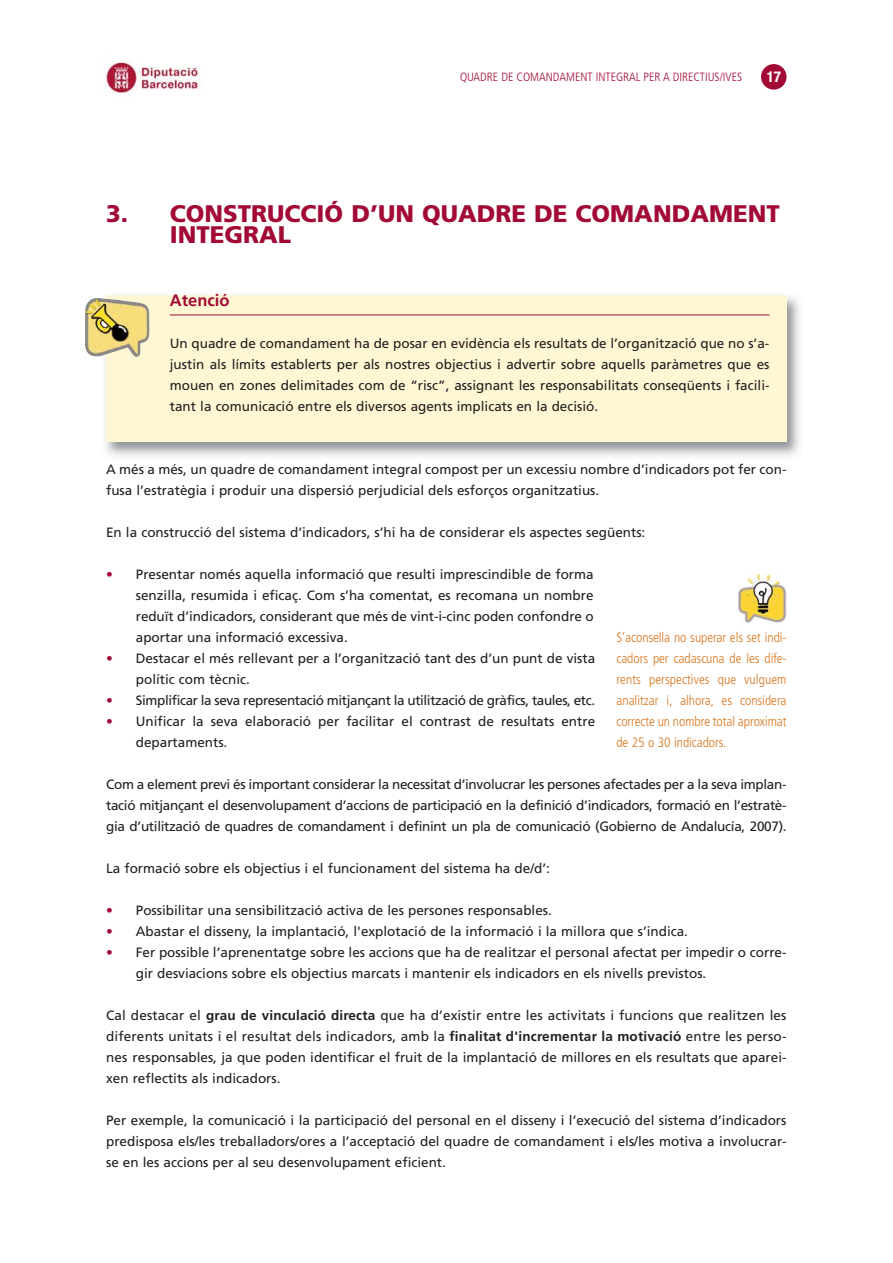
<style>
.page{position:relative;width:893px;height:1263px;background:#fff}
.page>*{position:absolute;margin:0;border:0;box-sizing:border-box;transform-origin:0 0}
.t1{font:900 24px/21px "Frutiger LT Std";color:#a20a35}
.t2{font:700 16.5px "Frutiger LT Std";color:#a20a35}
.t3{font:700 condensed 15px "Helvetica Neue";color:#fff}
.t4{font:13.5px/21px "Frutiger";color:#231f20;text-align:justify}
.t5{font:300 condensed 13.5px/21px "Frutiger LT Std";letter-spacing:-.005em;color:#dc751c;text-align:justify}
.t6{font:13.5px "Frutiger";letter-spacing:-.03em;color:#231f20}
.t7{font:300 condensed 12px "Frutiger";color:#a20a35}
.s1{color:#a20a35}
.s2{font-family:"Frutiger LT Std";font-weight:700}
</style>
<div class="page">
<img style="left:105px;top:295px;width:695px;height:161px">
<div style="left:106px;top:296px;width:680px;height:146px;background:#fff7d4"></div>
<img style="left:85px;top:298px;width:64px;height:60px">
<hr style="left:170px;top:315px;width:599px;height:1px;background:#a20a35">
<img style="left:104px;top:62px;width:102px;height:31px">
<div style="left:761px;top:64px;width:25px;height:26px;background:#a20a35;border-radius:50%"></div>
<img style="left:738px;top:573px;width:48px;height:50px">
<p class="t7" style="left:460px;top:72px;width:284px">QUADRE DE COMANDAMENT INTEGRAL PER A DIRECTIUS/IVES</p>
<p class="t3" style="left:767px;top:68px;width:16px">17</p>
<h1 class="t1" style="left:170px;top:203px;width:611px;text-indent:-64px">3. CONSTRUCCIÓ D’UN QUADRE DE COMANDAMENT<br>INTEGRAL</h1>
<p class="t2" style="left:170px;top:294px;width:61px">Atenció</p>
<p class="t4" style="left:170px;top:334px;width:601px">Un quadre de comandament ha de posar en evidència els resultats de l’organització que no s’a&shy;justin als límits establerts per als nostres objectius i advertir sobre aquells paràmetres que es mouen en zones delimitades com de “risc”, assignant les responsabilitats conseqüents i facili&shy;tant la comunicació entre els diversos agents implicats en la decisió.</p>
<p class="t4" style="left:106px;top:460px;width:682px">A més a més, un quadre de comandament integral compost per un excessiu nombre d’indicadors pot fer con&shy;fusa l’estratègia i produir una dispersió perjudicial dels esforços organitzatius.</p>
<p class="t4" style="left:106px;top:523px;width:541px">En la construcció del sistema d’indicadors, s’hi ha de considerar els aspectes següents:</p>
<p class="t4" style="left:136px;top:565px;width:459px;text-indent:-30px"><span class="s1">•</span> Presentar només aquella informació que resulti imprescindible de forma senzilla, resumida i eficaç. Com s’ha comentat, es recomana un nombre reduït d’indicadors, considerant que més de vint-i-cinc poden confondre o aportar una informació excessiva.</p>
<p class="t4" style="left:136px;top:649px;width:461px;text-indent:-30px"><span class="s1">•</span> Destacar el més rellevant per a l’organització tant des d’un punt de vista polític com tècnic.</p>
<p class="t6" style="left:106px;top:695px;width:490px"><span class="s1">•</span> Simplificar la seva representació mitjançant la utilització de gràfics, taules, etc.</p>
<p class="t4" style="left:136px;top:712px;width:461px;text-indent:-30px"><span class="s1">•</span> Unificar la seva elaboració per facilitar el contrast de resultats entre departaments.</p>
<p class="t4" style="left:106px;top:775px;width:682px">Com a element previ és important considerar la necessitat d’involucrar les persones afectades per a la seva implan&shy;tació mitjançant el desenvolupament d’accions de participació en la definició d’indicadors, formació en l’estratè&shy;gia d’utilització de quadres de comandament i definint un pla de comunicació (Gobierno de Andalucía, 2007).</p>
<p class="t4" style="left:106px;top:859px;width:445px">La formació sobre els objectius i el funcionament del sistema ha de/d’:</p>
<p class="t4" style="left:106px;top:901px;width:447px"><span class="s1">•</span> Possibilitar una sensibilització activa de les persones responsables.</p>
<p class="t4" style="left:106px;top:922px;width:583px"><span class="s1">•</span> Abastar el disseny, la implantació, l'explotació de la informació i la millora que s’indica.</p>
<p class="t4" style="left:136px;top:943px;width:652px;text-indent:-30px"><span class="s1">•</span> Fer possible l’aprenentatge sobre les accions que ha de realitzar el personal afectat per impedir o corre&shy;gir desviacions sobre els objectius marcats i mantenir els indicadors en els nivells previstos.</p>
<p class="t4" style="left:106px;top:1006px;width:682px">Cal destacar el <span class="s2">grau de vinculació directa</span> que ha d’existir entre les activitats i funcions que realitzen les diferents unitats i el resultat dels indicadors, amb la <span class="s2">finalitat d'incrementar la motivació</span> entre les perso&shy;nes responsables, ja que poden identificar el fruit de la implantació de millores en els resultats que aparei&shy;xen reflectits als indicadors.</p>
<p class="t4" style="left:106px;top:1111px;width:682px">Per exemple, la comunicació i la participació del personal en el disseny i l’execució del sistema d’indicadors predisposa els/les treballadors/ores a l’acceptació del quadre de comandament i els/les motiva a involucrar&shy;se en les accions per al seu desenvolupament eficient.</p>
<p class="t5" style="left:616px;top:628px;width:172px">S’aconsella no superar els set indi&shy;cadors per cadascuna de les dife&shy;rents perspectives que vulguem analitzar i, alhora, es considera correcte un nombre total aproximat de 25 o 30 indicadors.</p>
</div>
